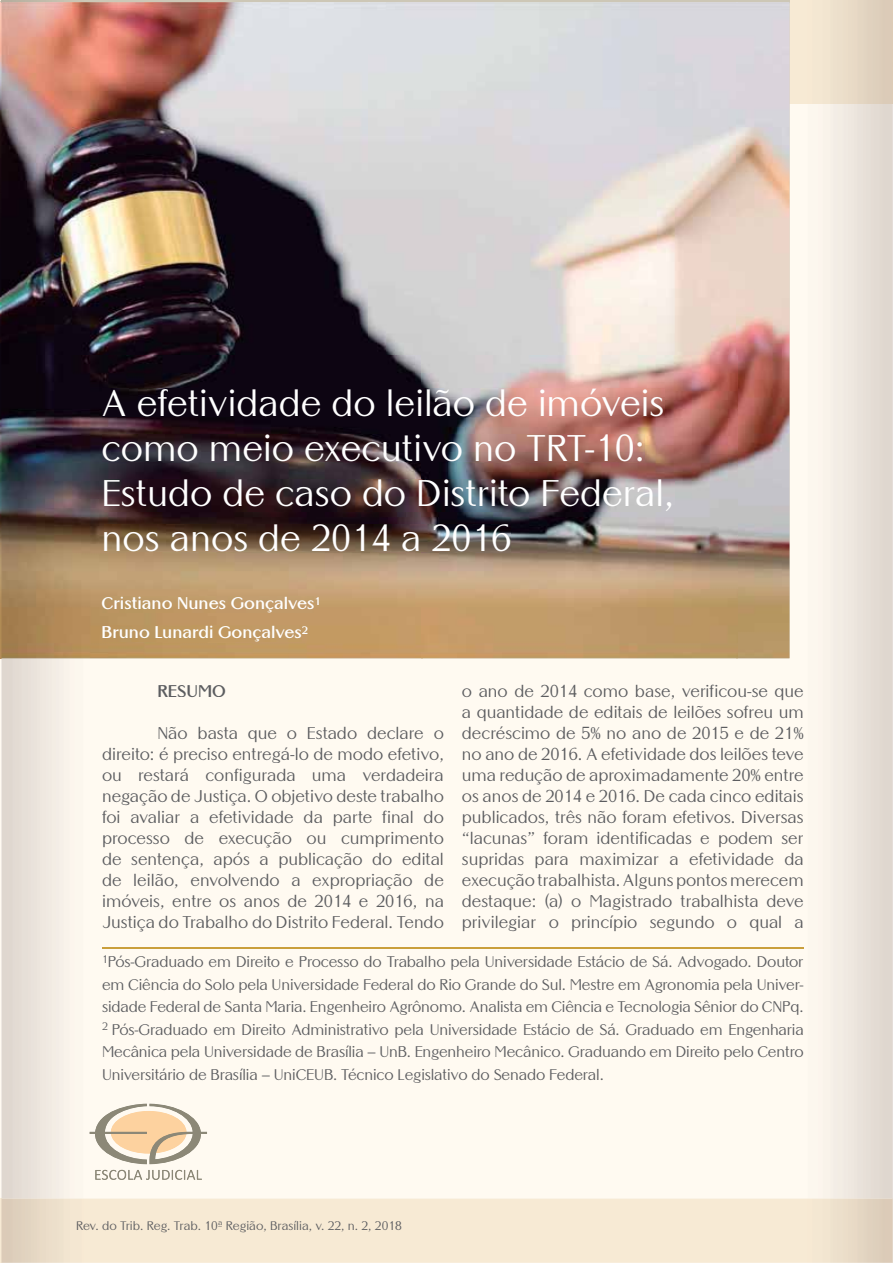
<style>
.page{position:relative;width:893px;height:1263px;background:#fff}
.page>*{position:absolute;margin:0;border:0;box-sizing:border-box;transform-origin:0 0}
.t1{font:36px/45px "Altrincham";color:#fff}
.t2{font:16.5px/21px "Altrincham";color:#5c5d60;text-align:justify}
.t3{font:700 16.5px "Altrincham";color:#fff}
.t4{font:700 16.5px "Altrincham";color:#5c5d60}
.t5{font:15px/22.5px "Altrincham";letter-spacing:-.01em;color:#5c5d60;text-align:justify}
.t6{font:12px "Altrincham";color:#5c5d60}
.s1{color:#5c5c5e}
</style>
<div class="page">
<hr style="left:0;top:1199px;width:1px;height:64px;background:#f7ead4">
<img style="left:1px;top:0;width:891px;height:1263px">
<img style="left:147px;top:1111px;width:2px;height:43px">
<img style="left:90px;top:1104px;width:57px;height:60px">
<img style="left:149px;top:1104px;width:58px;height:60px">
<img style="left:102px;top:1170px;width:77px;height:10px">
<div style="left:77px;top:1221px;width:325px;height:12px;background:#f7ead4"></div>
<div style="left:462px;top:684px;width:342px;height:16px;background:#fffaf1"></div>
<div style="left:462px;top:705px;width:342px;height:16px;background:#fffaf1"></div>
<div style="left:462px;top:726px;width:342px;height:13px;background:#fffaf1"></div>
<div style="left:463px;top:747px;width:341px;height:13px;background:#fffaf1"></div>
<div style="left:463px;top:769px;width:341px;height:15px;background:#fffaf1"></div>
<div style="left:462px;top:790px;width:342px;height:12px;background:#fffaf1"></div>
<div style="left:463px;top:810px;width:341px;height:16px;background:#fffaf1"></div>
<div style="left:463px;top:831px;width:341px;height:16px;background:#fffaf1"></div>
<div style="left:462px;top:852px;width:342px;height:16px;background:#fffaf1"></div>
<div style="left:462px;top:874px;width:342px;height:15px;background:#fffaf1"></div>
<div style="left:462px;top:893px;width:342px;height:17px;background:#fffaf1"></div>
<div style="left:463px;top:915px;width:341px;height:16px;background:#fffaf1"></div>
<img style="left:159px;top:685px;width:66px;height:12px">
<div style="left:159px;top:726px;width:285px;height:16px;background:#fffaf1"></div>
<div style="left:103px;top:747px;width:341px;height:16px;background:#fffaf1"></div>
<div style="left:103px;top:768px;width:341px;height:16px;background:#fffaf1"></div>
<div style="left:103px;top:789px;width:341px;height:16px;background:#fffaf1"></div>
<div style="left:102px;top:810px;width:342px;height:16px;background:#fffaf1"></div>
<div style="left:103px;top:831px;width:341px;height:16px;background:#fffaf1"></div>
<div style="left:103px;top:852px;width:341px;height:16px;background:#fffaf1"></div>
<div style="left:103px;top:873px;width:341px;height:16px;background:#fffaf1"></div>
<div style="left:103px;top:894px;width:341px;height:15px;background:#fffaf1"></div>
<div style="left:103px;top:915px;width:341px;height:16px;background:#fffaf1"></div>
<img style="left:103px;top:389px;width:561px;height:28px">
<img style="left:103px;top:434px;width:542px;height:28px">
<img style="left:104px;top:480px;width:570px;height:31px">
<img style="left:104px;top:524px;width:406px;height:28px">
<div style="left:103px;top:626px;width:198px;height:15px;background:#be9860"></div>
<svg style="left:302px;top:626px;width:6px;height:8px"></svg>
<div style="left:102px;top:597px;width:212px;height:16px;background:#c09a69"></div>
<svg style="left:316px;top:597px;width:3px;height:8px"></svg>
<img style="left:102px;top:947px;width:702px;height:2px">
<svg style="left:104px;top:955px;width:2px;height:8px"></svg>
<div style="left:109px;top:956px;width:695px;height:14px;background:#fffaf1"></div>
<div style="left:103px;top:978px;width:700px;height:15px;background:#fffaf1"></div>
<div style="left:103px;top:1001px;width:701px;height:14px;background:#fffaf1"></div>
<svg style="left:102px;top:1022px;width:6px;height:8px"></svg>
<div style="left:113px;top:1023px;width:691px;height:15px;background:#fffaf1"></div>
<div style="left:103px;top:1046px;width:701px;height:14px;background:#fffaf1"></div>
<div style="left:103px;top:1068px;width:500px;height:15px;background:#fffaf1"></div>
<img style="left:892px;top:104px;width:1px;height:1159px">
<img style="left:892px;top:0;width:1px;height:104px">
<h1 class="t1" style="left:101px;top:383px;width:574px">A efetividade do leilão de imóveis como meio executivo no TRT-10:<br>Estudo de caso do Distrito Federal, nos anos de 2014 a 2016</h1>
<p class="t3" style="left:101px;top:597px;width:221px">Cristiano Nunes Gonçalves<sup>1</sup></p>
<p class="t3" style="left:101px;top:626px;width:208px">Bruno Lunardi Gonçalves<sup>2</sup></p>
<p class="t4" style="left:157px;top:684px;width:70px">RESUMO</p>
<p class="t2" style="left:102px;top:723px;width:343px;text-indent:55px">Não basta que o Estado declare o direito: é preciso entregá-lo de modo efetivo, ou restará configurada uma verdadeira negação de Justiça. O objetivo deste trabalho foi avaliar a efetividade da parte final do processo de execução ou cumprimento de sentença, após a publicação do edital de leilão, envolvendo a expropriação de imóveis, entre os anos de 2014 e 2016, na Justiça do Trabalho do Distrito Federal. Tendo</p>
<p class="t2" style="left:462px;top:682px;width:343px">o ano de 2014 como base, verificou-se que a quantidade de editais de leilões sofreu um decréscimo de 5% no ano de 2015 e de 21% no ano de 2016. A efetividade dos leilões teve uma redução de aproximadamente 20% entre os anos de 2014 e 2016. De cada cinco editais publicados, três não foram efetivos. Diversas “lacunas” foram identificadas e podem ser supridas para maximizar a efetividade da execução trabalhista. Alguns pontos merecem destaque: (a) o Magistrado trabalhista deve privilegiar o princípio segundo o qual a</p>
<p class="t5" style="left:102px;top:952px;width:703px"><sup>1</sup>Pós-Graduado em Direito e Processo do Trabalho pela Universidade Estácio de Sá. Advogado. Doutor em Ciência do Solo pela Universidade Federal do Rio Grande do Sul. Mestre em Agronomia pela Univer&shy;sidade Federal de Santa Maria. Engenheiro Agrônomo. Analista em Ciência e Tecnologia Sênior do CNPq.<br><sup>2</sup> Pós-Graduado em Direito Administrativo pela Universidade Estácio de Sá. Graduado em Engenharia Mecânica pela Universidade de Brasília – UnB. Engenheiro Mecânico. Graduando em Direito pelo Centro Universitário de Brasília – UniCEUB. Técnico Legislativo do Senado Federal.</p>
<p class="t6" style="left:76px;top:1221px;width:327px"><span class="s1">Rev</span>. do Trib. Reg. Trab. 10ª Região, Brasília, v. 22, n. 2, 2018</p>
</div>
